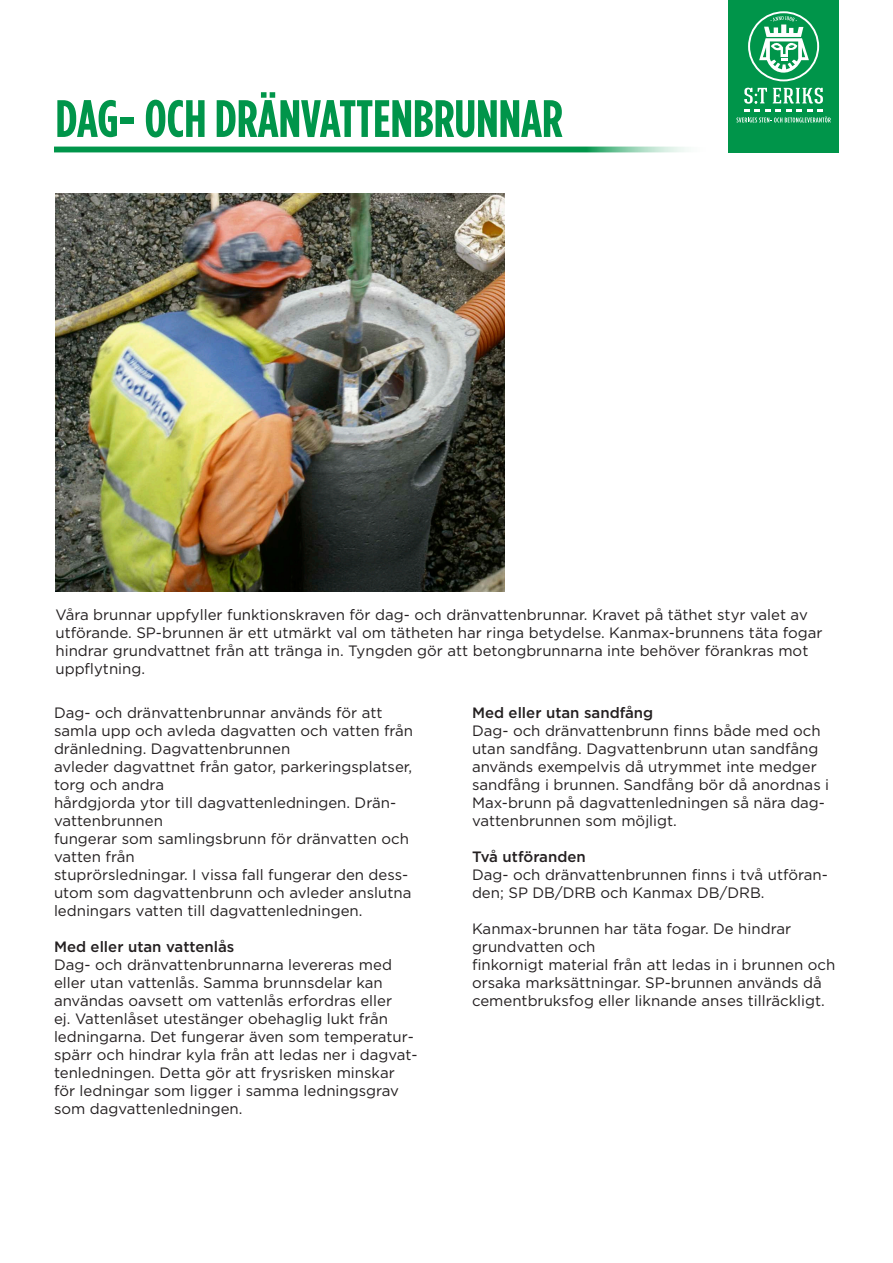
<style>
.page{position:relative;width:893px;height:1263px;background:#fff}
.page>*{position:absolute;margin:0;border:0;box-sizing:border-box;transform-origin:0 0}
.t1{font:700 52.5px "Gotham Condensed";color:#00954a}
.t2{font:15px/18px "Gotham";color:#231f20}
.t3{font:500 15px "Gotham";color:#231f20}
</style>
<div class="page">
<div style="left:728px;top:0;width:111px;height:152px;background:#00954a"></div>
<svg style="left:736px;top:88px;width:95px;height:34px"></svg>
<svg style="left:748px;top:11px;width:71px;height:70px"></svg>
<svg style="left:54px;top:146px;width:634px;height:6px;background:#2da76a"></svg>
<img style="left:55px;top:193px;width:449px;height:398px">
<p class="t1" style="left:55px;top:89px;width:509px">DAG- OCH DRÄNVATTENBRUNNAR</p>
<p class="t2" style="left:55px;top:605px;width:769px">Våra brunnar uppfyller funktionskraven för dag- och dränvattenbrunnar. Kravet på täthet styr valet av utförande. SP-brunnen är ett utmärkt val om tätheten har ringa betydelse. Kanmax-brunnens täta fogar hindrar grundvattnet från att tränga in. Tyngden gör att betongbrunnarna inte behöver förankras mot uppflytning.</p>
<p class="t2" style="left:54px;top:703px;width:361px">Dag- och dränvattenbrunnar används för att samla upp och avleda dagvatten och vatten från dränledning. Dagvattenbrunnen</p>
<p class="t2" style="left:54px;top:757px;width:360px">avleder dagvattnet från gator, parkeringsplatser, torg och andra</p>
<p class="t2" style="left:54px;top:793px;width:344px">hårdgjorda ytor till dagvattenledningen. Drän&shy;vattenbrunnen</p>
<p class="t2" style="left:54px;top:829px;width:356px">fungerar som samlingsbrunn för dränvatten och vatten från</p>
<p class="t2" style="left:54px;top:865px;width:359px">stuprörsledningar. I vissa fall fungerar den dess&shy;utom som dagvattenbrunn och avleder anslutna ledningars vatten till dagvattenledningen.</p>
<p class="t3" style="left:54px;top:937px;width:182px">Med eller utan vattenlås</p>
<p class="t2" style="left:54px;top:955px;width:365px">Dag- och dränvattenbrunnarna levereras med eller utan vattenlås. Samma brunnsdelar kan användas oavsett om vattenlås erfordras eller<br>ej. Vattenlåset utestänger obehaglig lukt från ledningarna. Det fungerar även som temperatur&shy;spärr och hindrar kyla från att ledas ner i dagvat&shy;tenledningen. Detta gör att frysrisken minskar för ledningar som ligger i samma ledningsgrav som dagvattenledningen.</p>
<p class="t3" style="left:472px;top:703px;width:183px">Med eller utan sandfång</p>
<p class="t2" style="left:472px;top:721px;width:359px">Dag- och dränvattenbrunn finns både med och utan sandfång. Dagvattenbrunn utan sandfång används exempelvis då utrymmet inte medger sandfång i brunnen. Sandfång bör då anordnas i Max-brunn på dagvattenledningen så nära dag&shy;vattenbrunnen som möjligt.</p>
<p class="t3" style="left:472px;top:847px;width:115px">Två utföranden</p>
<p class="t2" style="left:472px;top:865px;width:357px">Dag- och dränvattenbrunnen finns i två utföran&shy;den; SP DB/DRB och Kanmax DB/DRB.</p>
<p class="t2" style="left:472px;top:919px;width:321px">Kanmax-brunnen har täta fogar. De hindrar grundvatten och</p>
<p class="t2" style="left:472px;top:955px;width:365px">finkornigt material från att ledas in i brunnen och orsaka marksättningar. SP-brunnen används då cementbruksfog eller liknande anses tillräckligt.</p>
</div>
